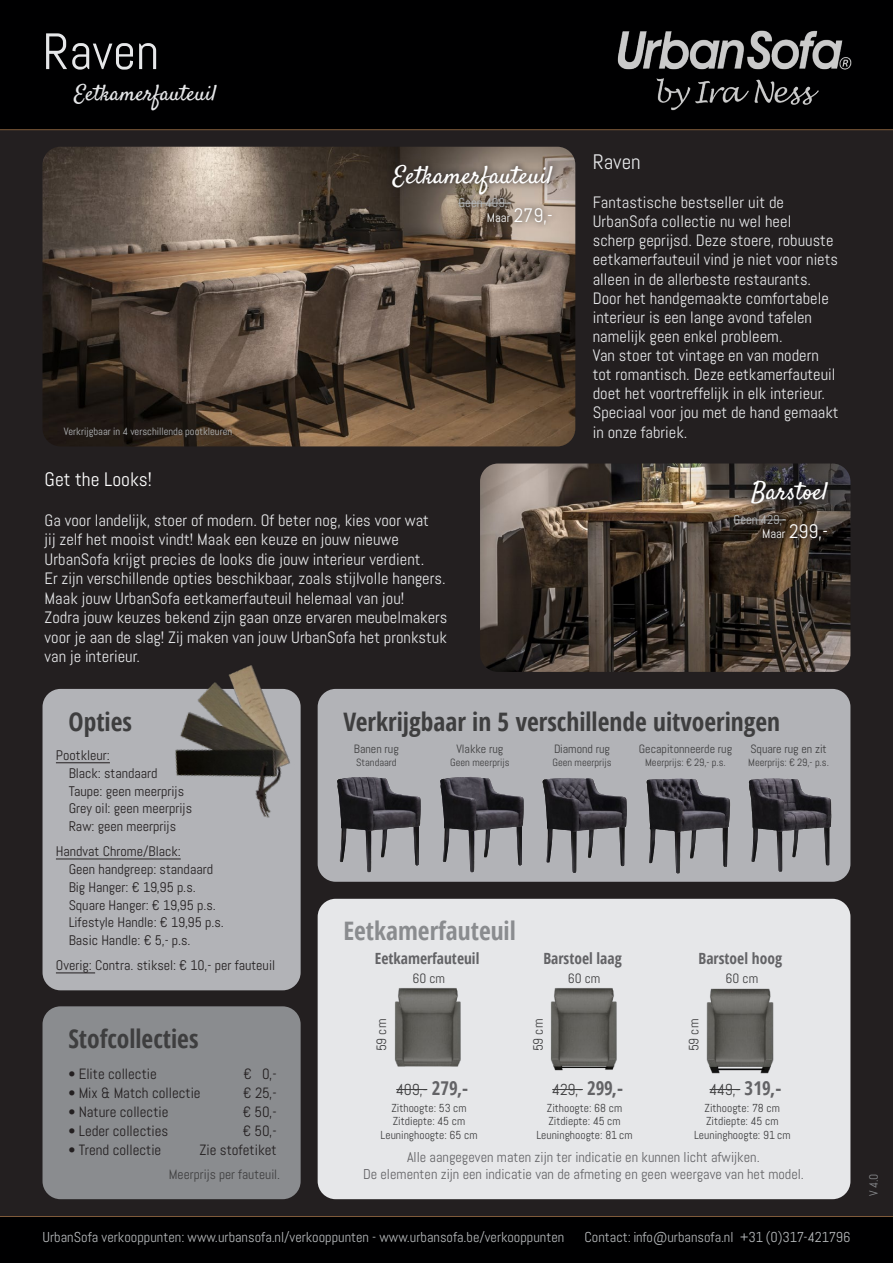
<style>
.page{position:relative;width:893px;height:1263px;background:#231f20}
.page>*{position:absolute;margin:0;border:0;box-sizing:border-box;transform-origin:0 0}
.t1{font:51px "Abel";color:#e6e7e9}
.t2{font:700 condensed 25.5px "Open Sans";color:#3e3e3f}
.t3{font:700 condensed 25.5px "Open Sans";color:#8a8c8f}
.t4{font:24.75px "Satisfy";color:#fff}
.t5{font:22.2px "Satisfy";color:#e6e7e9}
.t6{font:21px "Abel";color:#e6e7e9}
.t7{font:19.5px "Abel";color:#fff}
.t8{font:16.5px/19px "Abel";color:#e6e7e9}
.t9{font:15.9px "Abel";letter-spacing:-.015em;color:#3e3e3f}
.t10{font:700 condensed 15.45px "Open Sans";color:#636366}
.t11{font:14.85px "Abel";color:#231f20}
.t12{font:14.4px "Abel";color:#b6b9bb}
.t13{font:14.25px/16.8px "Abel";color:#636366;text-align:center}
.t14{font:13.8px/17.7px "Abel";color:#231f20}
.t15{font:13.5px "Abel";color:#3e3e3f}
.t16{font:12.75px "Abel";color:#b6b9bb}
.t17{font:12px "Abel";color:#3e3e3f}
.t18{font:12px "Abel";color:#8a8c8f}
.t19{font:11.55px/13.4px "Abel";color:#3e3e3f;text-align:center}
.t20{font:10.5px "Abel";color:#3e3e3f}
.t21{font:10.5px "Abel";color:#b6b9bb}
.s1{font-size:12.75px}
.s2{font-family:"Open Sans";font-weight:700;font-stretch:condensed;font-size:19.05px;color:#636366}
</style>
<div class="page">
<div style="left:0;top:0;width:893px;height:130px;background:#000001"></div>
<img style="left:617px;top:30px;width:235px;height:81px">
<hr style="left:0;top:129px;width:893px;height:1px;background:#805c3b">
<div style="left:0;top:1216px;width:893px;height:47px;background:#000001"></div>
<img style="left:43px;top:147px;width:532px;height:299px">
<img style="left:480px;top:463px;width:370px;height:209px">
<svg style="left:58px;top:422px;width:180px;height:22px;fill:#211a15"></svg>
<svg style="left:386px;top:157px;width:174px;height:74px;background:#786b60"></svg>
<hr style="left:458px;top:203px;width:53px;height:1px;background:#b6b9bb">
<div style="left:43px;top:689px;width:258px;height:301px;background:#b2b3b7;border-radius:18px"></div>
<hr style="left:56px;top:762px;width:54px;height:1px;background:#231f20">
<hr style="left:56px;top:859px;width:125px;height:1px;background:#231f20">
<hr style="left:56px;top:973px;width:39px;height:1px;background:#231f20">
<hr style="left:0;top:1216px;width:893px;height:1px;background:#805c3b">
<div style="left:318px;top:899px;width:532px;height:300px;background:#e6e7e9;border-radius:18px"></div>
<img style="left:394px;top:988px;width:67px;height:79px">
<img style="left:550px;top:988px;width:67px;height:83px">
<hr style="left:396px;top:1089px;width:31px;height:1px;background:#3e3e3f">
<hr style="left:552px;top:1089px;width:31px;height:1px;background:#3e3e3f">
<hr style="left:709px;top:1089px;width:31px;height:1px;background:#3e3e3f">
<img style="left:706px;top:988px;width:68px;height:86px">
<div style="left:318px;top:689px;width:532px;height:193px;background:#b2b3b7;border-radius:18px"></div>
<img style="left:337px;top:776px;width:495px;height:98px">
<svg style="left:727px;top:474px;width:108px;height:73px"></svg>
<hr style="left:733px;top:520px;width:53px;height:1px;background:#b6b9bb">
<div style="left:43px;top:1006px;width:258px;height:193px;background:#8a8c8f;border-radius:18px"></div>
<img style="left:154px;top:665px;width:170px;height:159px">
<h1 class="t1" style="left:43px;top:19px;width:118px">Raven</h1>
<h3 class="t5" style="left:74px;top:79px;width:144px">Eetkamerfauteuil</h3>
<h3 class="t4" style="left:393px;top:159px;width:161px">Eetkamerfauteuil</h3>
<p class="t16" style="left:458px;top:195px;width:54px">Geen 409,-</p>
<p class="t7" style="left:487px;top:203px;width:67px"><span class="s1">Maar</span> 279,-</p>
<p class="t6" style="left:593px;top:149px;width:50px">Raven</p>
<p class="t8" style="left:593px;top:193px;width:247px">Fantastische bestseller uit de UrbanSofa collectie nu wel heel<br>scherp geprijsd. Deze stoere, robuuste eetkamerfauteuil vind je niet voor niets alleen in de allerbeste restaurants.<br>Door het handgemaakte comfortabele interieur is een lange avond tafelen namelijk geen enkel probleem.<br>Van stoer tot vintage en van modern tot romantisch. Deze eetkamerfauteuil doet het voortreffelijk in elk interieur.<br>Speciaal voor jou met de hand gemaakt</p>
<p class="t21" style="left:64px;top:425px;width:170px">Verkrijgbaar in 4 verschillende pootkleuren</p>
<p class="t8" style="left:593px;top:422px;width:96px">in onze fabriek.</p>
<p class="t7" style="left:45px;top:466px;width:109px">Get the Looks!</p>
<p class="t8" style="left:45px;top:511px;width:404px">Ga voor landelijk, stoer of modern. Of beter nog, kies voor wat<br>jij zelf het mooist vindt! Maak een keuze en jouw nieuwe UrbanSofa krijgt precies de looks die jouw interieur verdient.<br>Er zijn verschillende opties beschikbaar, zoals stijlvolle hangers.<br>Maak jouw UrbanSofa eetkamerfauteuil helemaal van jou!<br>Zodra jouw keuzes bekend zijn gaan onze ervaren meubelmakers voor je aan de slag! Zij maken van jouw UrbanSofa het pronkstuk van je interieur.</p>
<h3 class="t4" style="left:751px;top:476px;width:78px">Barstoel</h3>
<p class="t16" style="left:733px;top:512px;width:54px">Geen 429,-</p>
<p class="t7" style="left:762px;top:519px;width:67px"><span class="s1">Maar</span> 299,-</p>
<h2 class="t2" style="left:69px;top:703px;width:65px">Opties</h2>
<p class="t14" style="left:69px;top:747px;width:125px;text-indent:-13px">Pootkleur:<br>Black: standaard<br>Taupe: geen meerprijs<br>Grey oil: geen meerprijs<br>Raw: geen meerprijs</p>
<p class="t14" style="left:69px;top:843px;width:157px;text-indent:-13px">Handvat Chrome/Black:<br>Geen handgreep: standaard<br>Big Hanger: € 19,95 p.s.<br>Square Hanger: € 19,95 p.s.<br>Lifestyle Handle: € 19,95 p.s.<br>Basic Handle: € 5,- p.s.</p>
<p class="t14" style="left:56px;top:957px;width:221px">Overig: Contra. stiksel: € 10,- per fauteuil</p>
<h2 class="t2" style="left:68px;top:1021px;width:132px">Stofcollecties</h2>
<p class="t11" style="left:68px;top:1064px;width:90px">• Elite collectie</p>
<p class="t11" style="left:243px;top:1064px;width:35px">€ 0,-</p>
<p class="t11" style="left:68px;top:1083px;width:134px">• Mix &amp; Match collectie</p>
<p class="t11" style="left:243px;top:1083px;width:35px">€ 25,-</p>
<p class="t11" style="left:68px;top:1102px;width:102px">• Nature collectie</p>
<p class="t11" style="left:243px;top:1102px;width:35px">€ 50,-</p>
<p class="t11" style="left:68px;top:1121px;width:101px">• Leder collecties</p>
<p class="t11" style="left:243px;top:1121px;width:35px">€ 50,-</p>
<p class="t11" style="left:68px;top:1140px;width:94px">• Trend collectie</p>
<p class="t11" style="left:199px;top:1140px;width:79px">Zie stofetiket</p>
<p class="t15" style="left:169px;top:1166px;width:112px">Meerprijs per fauteuil.</p>
<h2 class="t2" style="left:343px;top:703px;width:438px">Verkrijgbaar in 5 verschillende uitvoeringen</h2>
<p class="t17" style="left:354px;top:741px;width:46px">Banen rug</p>
<p class="t20" style="left:356px;top:756px;width:42px">Standaard</p>
<p class="t17" style="left:639px;top:741px;width:95px">Gecapitonneerde rug</p>
<p class="t20" style="left:645px;top:756px;width:82px">Meerprijs: € 29,- p.s.</p>
<p class="t17" style="left:750px;top:741px;width:78px">Square rug en zit</p>
<p class="t20" style="left:748px;top:756px;width:82px">Meerprijs: € 29,- p.s.</p>
<p class="t17" style="left:456px;top:741px;width:48px">Vlakke rug</p>
<p class="t20" style="left:450px;top:756px;width:61px">Geen meerprijs</p>
<p class="t17" style="left:554px;top:741px;width:58px">Diamond rug</p>
<p class="t20" style="left:552px;top:756px;width:61px">Geen meerprijs</p>
<h2 class="t3" style="left:343px;top:913px;width:174px">Eetkamerfauteuil</h2>
<p class="t15" style="left:412px;top:969px;width:34px">60 cm</p>
<p class="t15" style="left:568px;top:969px;width:34px">60 cm</p>
<p class="t15" style="left:726px;top:969px;width:34px">60 cm</p>
<p class="t15" style="left:373px;top:1051px;width:34px;rotate:-90deg">59 cm</p>
<p class="t15" style="left:530px;top:1051px;width:34px;rotate:-90deg">59 cm</p>
<p class="t9" style="left:396px;top:1079px;width:73px">409,- <span class="s2">279,-</span></p>
<p class="t19" style="left:381px;top:1101px;width:98px">Zithoogte: 53 cm<br>Zitdiepte: 45 cm<br>Leuninghoogte: 65 cm</p>
<p class="t10" style="left:375px;top:948px;width:106px">Eetkamerfauteuil</p>
<p class="t10" style="left:543px;top:948px;width:80px">Barstoel laag</p>
<p class="t10" style="left:699px;top:948px;width:85px">Barstoel hoog</p>
<p class="t15" style="left:685px;top:1051px;width:34px;rotate:-90deg">59 cm</p>
<p class="t9" style="left:552px;top:1079px;width:72px">429,- <span class="s2">299,-</span></p>
<p class="t19" style="left:536px;top:1101px;width:98px">Zithoogte: 68 cm<br>Zitdiepte: 45 cm<br>Leuninghoogte: 81 cm</p>
<p class="t9" style="left:709px;top:1079px;width:73px">449,- <span class="s2">319,-</span></p>
<p class="t19" style="left:694px;top:1101px;width:98px">Zithoogte: 78 cm<br>Zitdiepte: 45 cm<br>Leuninghoogte: 91 cm</p>
<p class="t13" style="left:363px;top:1149px;width:442px">Alle aangegeven maten zijn ter indicatie en kunnen licht afwijken.<br>De elementen zijn een indicatie van de afmeting en geen weergave van het model.</p>
<p class="t12" style="left:43px;top:1228px;width:523px">UrbanSofa verkooppunten: www.urbansofa.nl/verkooppunten - www.urbansofa.be/verkooppunten</p>
<p class="t12" style="left:585px;top:1228px;width:267px">Contact: info@urbansofa.nl +31 (0)317-421796</p>
<p class="t18" style="left:866px;top:1196px;width:24px;rotate:-90deg">V 4.0</p>
</div>
